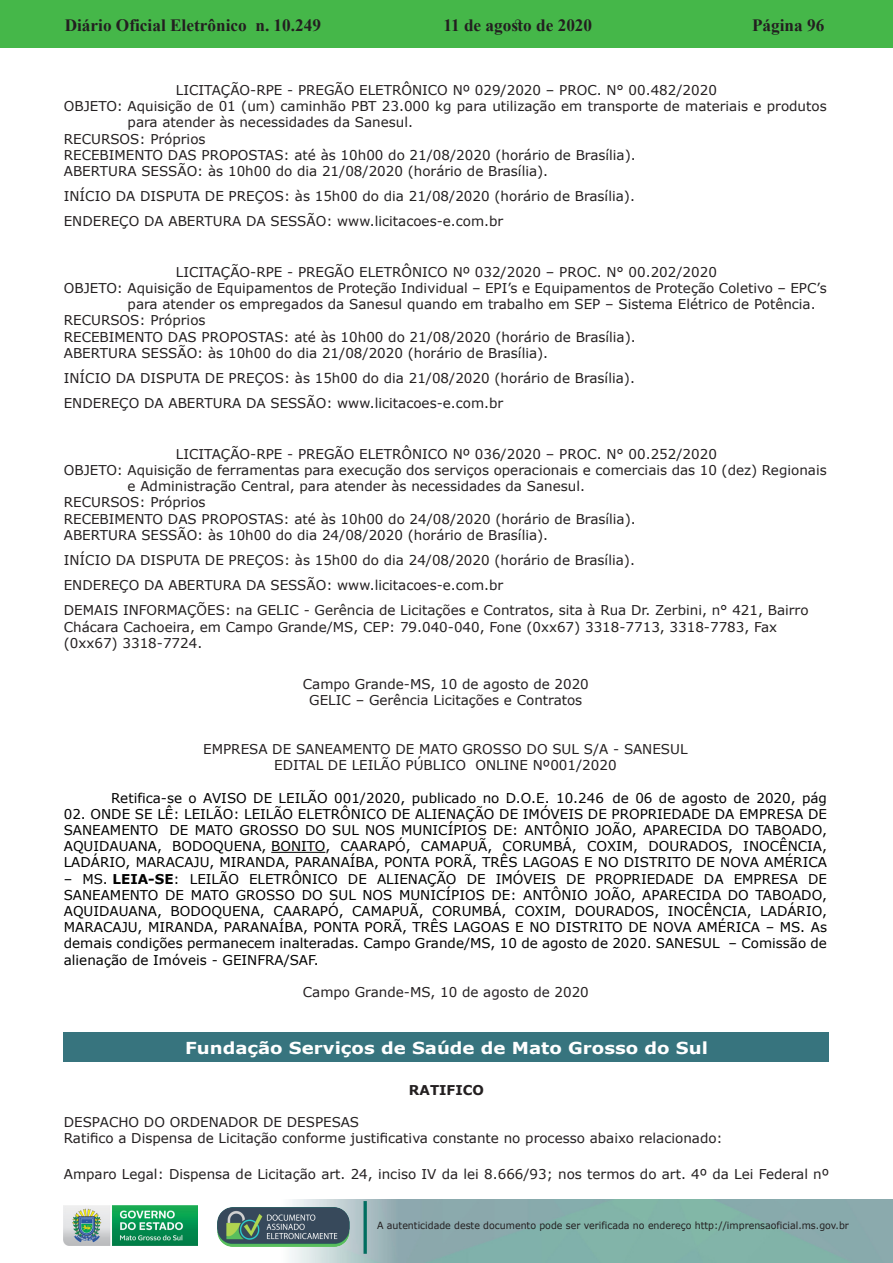
<style>
.page{position:relative;width:893px;height:1263px;background:#fff}
.page>*{position:absolute;margin:0;border:0;box-sizing:border-box;transform-origin:0 0}
.t1{font:700 17.25px "Times New Roman";color:#231f20}
.Atos_de_Licitações_S{font:700 16.5px "Verdana";color:#fff;scale:1.1 1}
.Corpo_de_texto{font:13.5px/16.2px "Verdana";color:#231f20}
.t2{font:13.5px/16.2px "Verdana";color:#000;text-align:justify}
.Texto_em_bloco{font:13.5px/16.2px "Verdana";color:#231f20}
.Título_1{font:13.5px "Verdana";color:#231f20}
.Corpo_de_texto_2{font:13.5px "Verdana";color:#231f20}
.t3{font:700 13.5px "Verdana";color:#231f20}
.t4{font:9.9px "Verdana";color:#231f20;scale:.95 1}
.s1{font-weight:700}
</style>
<div class="page">
<div style="left:0;top:0;width:893px;height:48px;background:#45b749"></div>
<img style="left:63px;top:1199px;width:830px;height:64px">
<img style="left:364px;top:1202px;width:2px;height:51px">
<img style="left:218px;top:1207px;width:132px;height:39px">
<img style="left:64px;top:1205px;width:134px;height:41px">
<hr style="left:271px;top:852px;width:54px;height:1px;background:#000">
<div style="left:64px;top:1032px;width:765px;height:30px;background:#37747e"></div>
<p class="t1" style="left:65px;top:13px;width:258px">Diário Oficial Eletrônico n. 10.249</p>
<p class="t1" style="left:443px;top:13px;width:150px">11 de agosto de 2020</p>
<p class="t1" style="left:752px;top:13px;width:74px">Página 96</p>
<p class="Título_1" style="left:176px;top:81px;width:543px">LICITAÇÃO-RPE - PREGÃO ELETRÔNICO Nº 029/2020 – PROC. N° 00.482/2020</p>
<p class="Texto_em_bloco" style="left:128px;top:98px;width:701px;text-indent:-64px">OBJETO: Aquisição de 01 (um) caminhão PBT 23.000 kg para utilização em transporte de materiais e produtos para atender às necessidades da Sanesul.</p>
<p class="Texto_em_bloco" style="left:64px;top:131px;width:143px">RECURSOS: Próprios</p>
<p class="Texto_em_bloco" style="left:64px;top:147px;width:573px">RECEBIMENTO DAS PROPOSTAS: até às 10h00 do 21/08/2020 (horário de Brasília).</p>
<p class="Corpo_de_texto" style="left:64px;top:163px;width:486px">ABERTURA SESSÃO: às 10h00 do dia 21/08/2020 (horário de Brasília).</p>
<p class="Corpo_de_texto" style="left:64px;top:188px;width:573px">INÍCIO DA DISPUTA DE PREÇOS: às 15h00 do dia 21/08/2020 (horário de Brasília).</p>
<p class="Corpo_de_texto" style="left:64px;top:213px;width:441px">ENDEREÇO DA ABERTURA DA SESSÃO: www.licitacoes-e.com.br</p>
<p class="Título_1" style="left:176px;top:263px;width:543px">LICITAÇÃO-RPE - PREGÃO ELETRÔNICO Nº 032/2020 – PROC. N° 00.202/2020</p>
<p class="Texto_em_bloco" style="left:128px;top:280px;width:701px;text-indent:-64px">OBJETO: Aquisição de Equipamentos de Proteção Individual – EPI’s e Equipamentos de Proteção Coletivo – EPC’s para atender os empregados da Sanesul quando em trabalho em SEP – Sistema Elétrico de Potência.</p>
<p class="Texto_em_bloco" style="left:64px;top:312px;width:143px">RECURSOS: Próprios</p>
<p class="Texto_em_bloco" style="left:64px;top:329px;width:573px">RECEBIMENTO DAS PROPOSTAS: até às 10h00 do 21/08/2020 (horário de Brasília).</p>
<p class="Corpo_de_texto" style="left:64px;top:345px;width:486px">ABERTURA SESSÃO: às 10h00 do dia 21/08/2020 (horário de Brasília).</p>
<p class="Corpo_de_texto" style="left:64px;top:370px;width:573px">INÍCIO DA DISPUTA DE PREÇOS: às 15h00 do dia 21/08/2020 (horário de Brasília).</p>
<p class="Corpo_de_texto" style="left:64px;top:395px;width:441px">ENDEREÇO DA ABERTURA DA SESSÃO: www.licitacoes-e.com.br</p>
<p class="Título_1" style="left:176px;top:444px;width:543px">LICITAÇÃO-RPE - PREGÃO ELETRÔNICO Nº 036/2020 – PROC. N° 00.252/2020</p>
<p class="Texto_em_bloco" style="left:128px;top:462px;width:701px;text-indent:-64px">OBJETO: Aquisição de ferramentas para execução dos serviços operacionais e comerciais das 10 (dez) Regionais e Administração Central, para atender às necessidades da Sanesul.</p>
<p class="Texto_em_bloco" style="left:64px;top:494px;width:143px">RECURSOS: Próprios</p>
<p class="Texto_em_bloco" style="left:64px;top:510px;width:573px">RECEBIMENTO DAS PROPOSTAS: até às 10h00 do 24/08/2020 (horário de Brasília).</p>
<p class="Corpo_de_texto" style="left:64px;top:527px;width:486px">ABERTURA SESSÃO: às 10h00 do dia 24/08/2020 (horário de Brasília).</p>
<p class="Corpo_de_texto" style="left:64px;top:552px;width:573px">INÍCIO DA DISPUTA DE PREÇOS: às 15h00 do dia 24/08/2020 (horário de Brasília).</p>
<p class="Corpo_de_texto" style="left:64px;top:577px;width:441px">ENDEREÇO DA ABERTURA DA SESSÃO: www.licitacoes-e.com.br</p>
<p class="Corpo_de_texto" style="left:64px;top:602px;width:746px">DEMAIS INFORMAÇÕES: na GELIC - Gerência de Licitações e Contratos, sita à Rua Dr. Zerbini, n° 421, Bairro<br>Chácara Cachoeira, em Campo Grande/MS, CEP: 79.040-040, Fone (0xx67) 3318-7713, 3318-7783, Fax (0xx67) 3318-7724.</p>
<p class="Corpo_de_texto" style="left:303px;top:676px;width:288px">Campo Grande-MS, 10 de agosto de 2020</p>
<p class="Corpo_de_texto" style="left:309px;top:692px;width:275px">GELIC – Gerência Licitações e Contratos</p>
<p class="Corpo_de_texto" style="left:203px;top:741px;width:486px">EMPRESA DE SANEAMENTO DE MATO GROSSO DO SUL S/A - SANESUL</p>
<p class="Corpo_de_texto" style="left:274px;top:757px;width:344px">EDITAL DE LEILÃO PÚBLICO ONLINE Nº001/2020</p>
<p class="t2" style="left:111px;top:789px;width:717px">Retifica-se o AVISO DE LEILÃO 001/2020, publicado no D.O.E. 10.246 de 06 de agosto de 2020, pág</p>
<p class="t2" style="left:64px;top:806px;width:765px">02. ONDE SE LÊ: LEILÃO: LEILÃO ELETRÔNICO DE ALIENAÇÃO DE IMÓVEIS DE PROPRIEDADE DA EMPRESA DE SANEAMENTO DE MATO GROSSO DO SUL NOS MUNICÍPIOS DE: ANTÔNIO JOÃO, APARECIDA DO TABOADO, AQUIDAUANA, BODOQUENA, BONITO, CAARAPÓ, CAMAPUÃ, CORUMBÁ, COXIM, DOURADOS, INOCÊNCIA, LADÁRIO, MARACAJU, MIRANDA, PARANAÍBA, PONTA PORÃ, TRÊS LAGOAS E NO DISTRITO DE NOVA AMÉRICA</p>
<p class="t2" style="left:64px;top:870px;width:765px">– MS. <span class="s1">LEIA-SE</span>: LEILÃO ELETRÔNICO DE ALIENAÇÃO DE IMÓVEIS DE PROPRIEDADE DA EMPRESA DE SANEAMENTO DE MATO GROSSO DO SUL NOS MUNICÍPIOS DE: ANTÔNIO JOÃO, APARECIDA DO TABOADO, AQUIDAUANA, BODOQUENA, CAARAPÓ, CAMAPUÃ, CORUMBÁ, COXIM, DOURADOS, INOCÊNCIA, LADÁRIO, MARACAJU, MIRANDA, PARANAÍBA, PONTA PORÃ, TRÊS LAGOAS E NO DISTRITO DE NOVA AMÉRICA – MS. As demais condições permanecem inalteradas. Campo Grande/MS, 10 de agosto de 2020. SANESUL – Comissão de alienação de Imóveis - GEINFRA/SAF.</p>
<p class="Corpo_de_texto" style="left:303px;top:984px;width:288px">Campo Grande-MS, 10 de agosto de 2020</p>
<p class="Atos_de_Licitações_S" style="left:185px;top:1036px;width:477px">Fundação Serviços de Saúde de Mato Grosso do Sul</p>
<p class="t3" style="left:409px;top:1080px;width:77px">RATIFICO</p>
<p class="Corpo_de_texto" style="left:64px;top:1114px;width:297px">DESPACHO DO ORDENADOR DE DESPESAS</p>
<p class="Corpo_de_texto" style="left:64px;top:1130px;width:660px">Ratifico a Dispensa de Licitação conforme justificativa constante no processo abaixo relacionado:</p>
<p class="Corpo_de_texto_2" style="left:64px;top:1165px;width:767px">Amparo Legal: Dispensa de Licitação art. 24, inciso IV da lei 8.666/93; nos termos do art. 4º da Lei Federal nº</p>
<p class="t4" style="left:377px;top:1219px;width:498px">A autenticidade deste documento pode ser verificada no endereço http://imprensaoficial.ms.gov.br</p>
</div>
